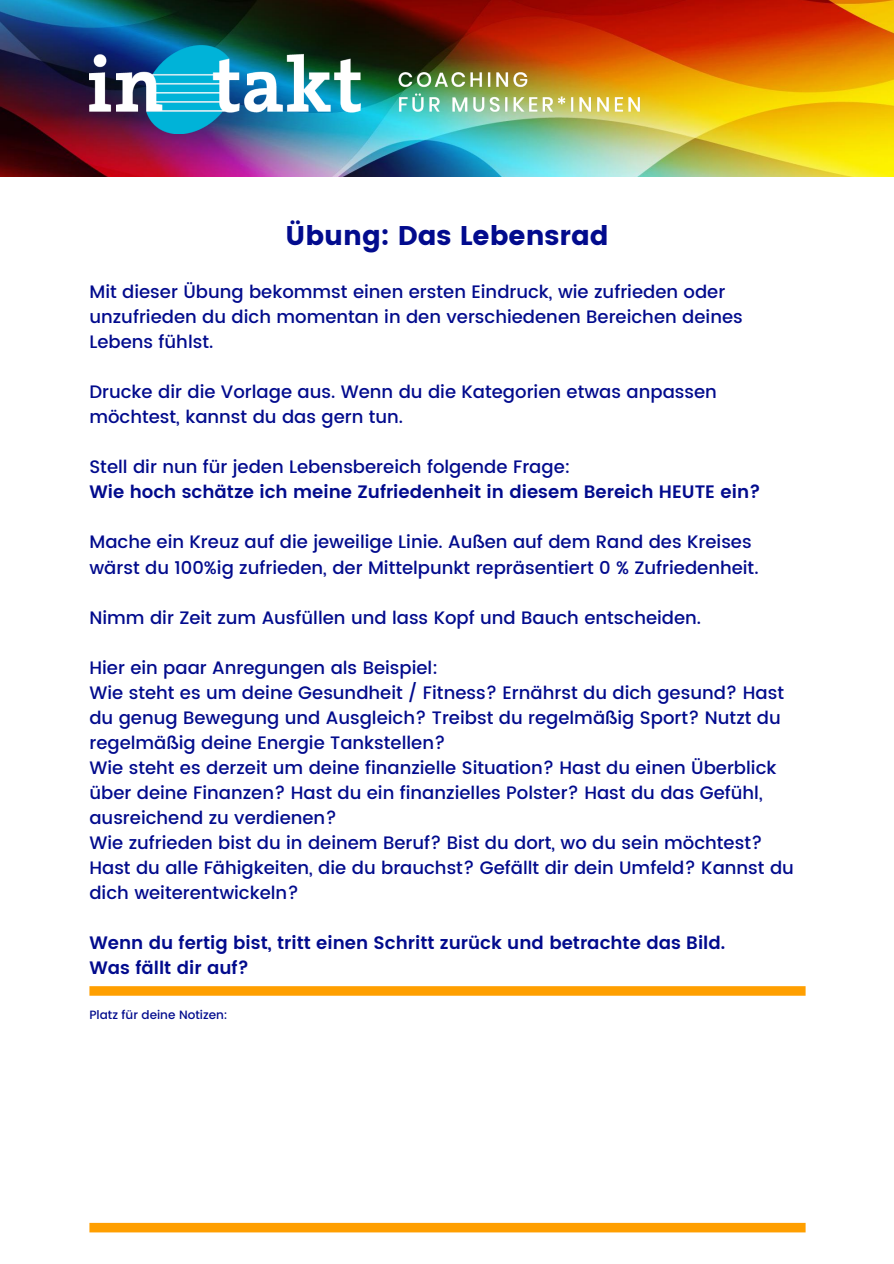
<style>
.page{position:relative;width:894px;height:1264px;background:#fff}
.page>*{position:absolute;margin:0;border:0;box-sizing:border-box;transform-origin:0 0}
.t1{font:27px "Poppins";color:#020b8d}
.t2{font:500 18px/25px "Poppins";color:#020b8d}
.t3{font:600 18px/25px "Poppins";color:#020b8d}
.t4{font:500 12px "Poppins";color:#020b8d}
</style>
<div class="page">
<img style="left:0;top:0;width:893px;height:177px">
<img style="left:89px;top:45px;width:552px;height:88px">
<svg style="left:89px;top:986px;width:716px;height:9px;background:#ffa005"></svg>
<svg style="left:89px;top:1222px;width:716px;height:10px;background:#ffa716"></svg>
<h1 class="t1" style="left:285px;top:219px;width:324px">Übung: Das Lebensrad</h1>
<p class="t2" style="left:89px;top:279px;width:654px">Mit dieser Übung bekommst einen ersten Eindruck, wie zufrieden oder unzufrieden du dich momentan in den verschiedenen Bereichen deines<br>Lebens fühlst.</p>
<p class="t2" style="left:89px;top:379px;width:629px">Drucke dir die Vorlage aus. Wenn du die Kategorien etwas anpassen möchtest, kannst du das gern tun.</p>
<p class="t2" style="left:89px;top:454px;width:482px">Stell dir nun für jeden Lebensbereich folgende Frage:</p>
<p class="t3" style="left:89px;top:479px;width:672px">Wie hoch schätze ich meine Zufriedenheit in diesem Bereich HEUTE ein?</p>
<p class="t2" style="left:89px;top:529px;width:670px">Mache ein Kreuz auf die jeweilige Linie. Außen auf dem Rand des Kreises wärst du 100%ig zufrieden, der Mittelpunkt repräsentiert 0 % Zufriedenheit.</p>
<p class="t2" style="left:89px;top:605px;width:613px">Nimm dir Zeit zum Ausfüllen und lass Kopf und Bauch entscheiden.</p>
<p class="t2" style="left:89px;top:655px;width:705px">Hier ein paar Anregungen als Beispiel:<br>Wie steht es um deine Gesundheit / Fitness? Ernährst du dich gesund? Hast du genug Bewegung und Ausgleich? Treibst du regelmäßig Sport? Nutzt du regelmäßig deine Energie Tankstellen?<br>Wie steht es derzeit um deine finanzielle Situation? Hast du einen Überblick über deine Finanzen? Hast du ein finanzielles Polster? Hast du das Gefühl, ausreichend zu verdienen?<br>Wie zufrieden bist du in deinem Beruf? Bist du dort, wo du sein möchtest?<br>Hast du alle Fähigkeiten, die du brauchst? Gefällt dir dein Umfeld? Kannst du dich weiterentwickeln?</p>
<p class="t3" style="left:89px;top:930px;width:637px">Wenn du fertig bist, tritt einen Schritt zurück und betrachte das Bild.<br>Was fällt dir auf?</p>
<p class="t4" style="left:89px;top:1007px;width:140px">Platz für deine Notizen:</p>
</div>
